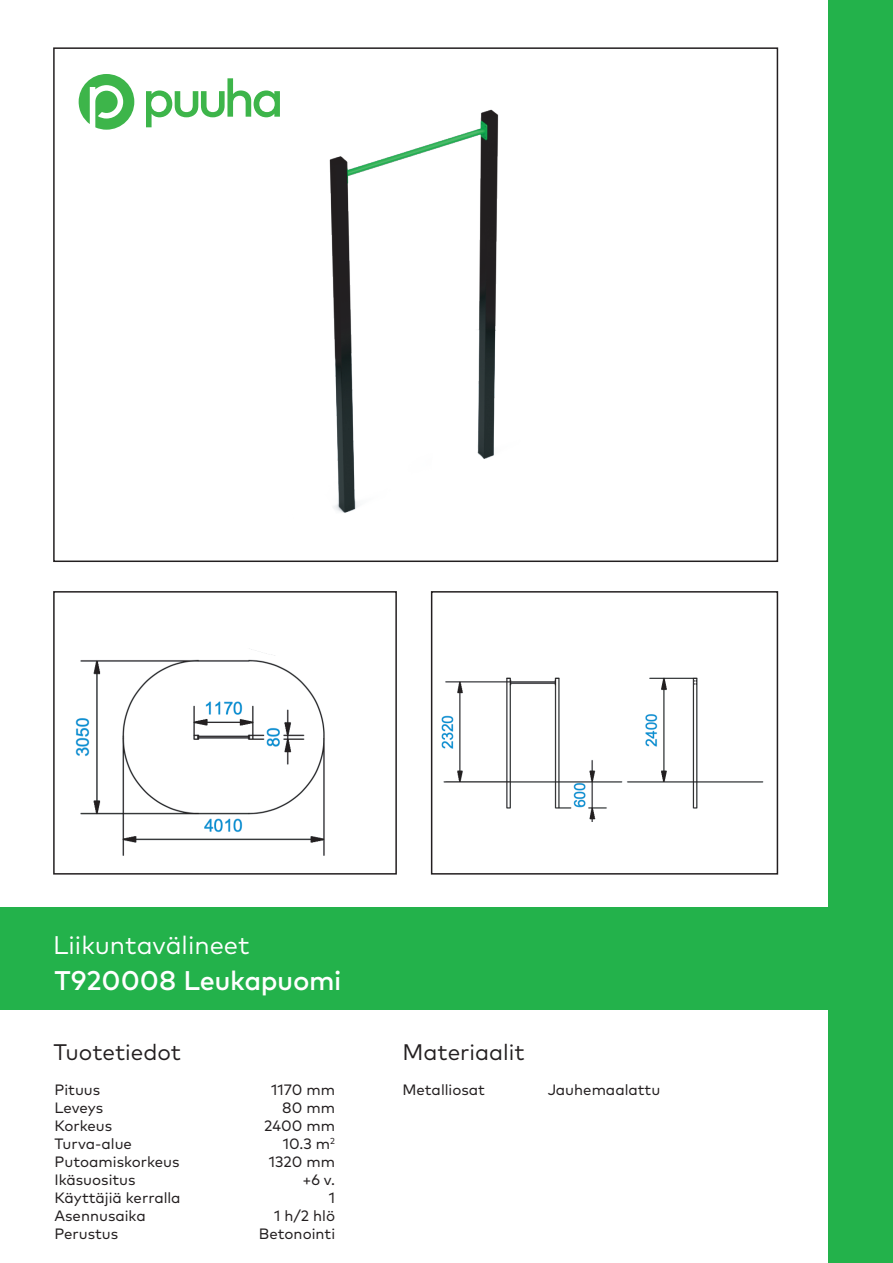
<style>
.page{position:relative;width:893px;height:1263px;background:#fff}
.page>*{position:absolute;margin:0;border:0;box-sizing:border-box;transform-origin:0 0}
.t1{font:500 27px "Mark Pro";letter-spacing:-.015em;color:#fff}
.t2{font:25.5px "Mark Pro";color:#fff}
.t3{font:22.5px "Mark Pro";color:#231f20}
.t4{font:15px/18px "Mark Pro";color:#231f20}
</style>
<div class="page">
<img style="left:430px;top:655px;width:334px;height:166px">
<img style="left:75px;top:655px;width:250px;height:201px">
<div style="left:828px;top:0;width:65px;height:1263px;background:#23b24b"></div>
<div style="left:0;top:907px;width:884px;height:102px;background:#23b24b"></div>
<div style="left:431px;top:591px;width:347px;height:283px;border:2px solid #231f20"></div>
<div style="left:53px;top:591px;width:344px;height:283px;border:2px solid #231f20"></div>
<img style="left:53px;top:47px;width:726px;height:608px">
<h2 class="t2" style="left:53px;top:926px;width:198px">Liikuntavälineet</h2>
<h1 class="t1" style="left:54px;top:960px;width:289px">T920008 Leukapuomi</h1>
<h3 class="t3" style="left:53px;top:1035px;width:129px">Tuotetiedot</h3>
<h3 class="t3" style="left:402px;top:1035px;width:124px">Materiaalit</h3>
<p class="t4" style="left:54px;top:1079px;width:128px">Pituus<br>Leveys<br>Korkeus<br>Turva-alue<br>Putoamiskorkeus<br>Ikäsuositus<br>Käyttäjiä kerralla<br>Asennusaika<br>Perustus</p>
<p class="t4" style="left:271px;top:1079px;width:65px">1170 mm</p>
<p class="t4" style="left:402px;top:1079px;width:84px">Metalliosat</p>
<p class="t4" style="left:548px;top:1079px;width:114px">Jauhemaalattu</p>
<p class="t4" style="left:259px;top:1097px;width:78px;text-align:right">80 mm<br>2400 mm<br>10.3 m<sup>2<br></sup>1320 mm +6 v.<br>1<br>1 h/2 hlö<br>Betonointi</p>
</div>
